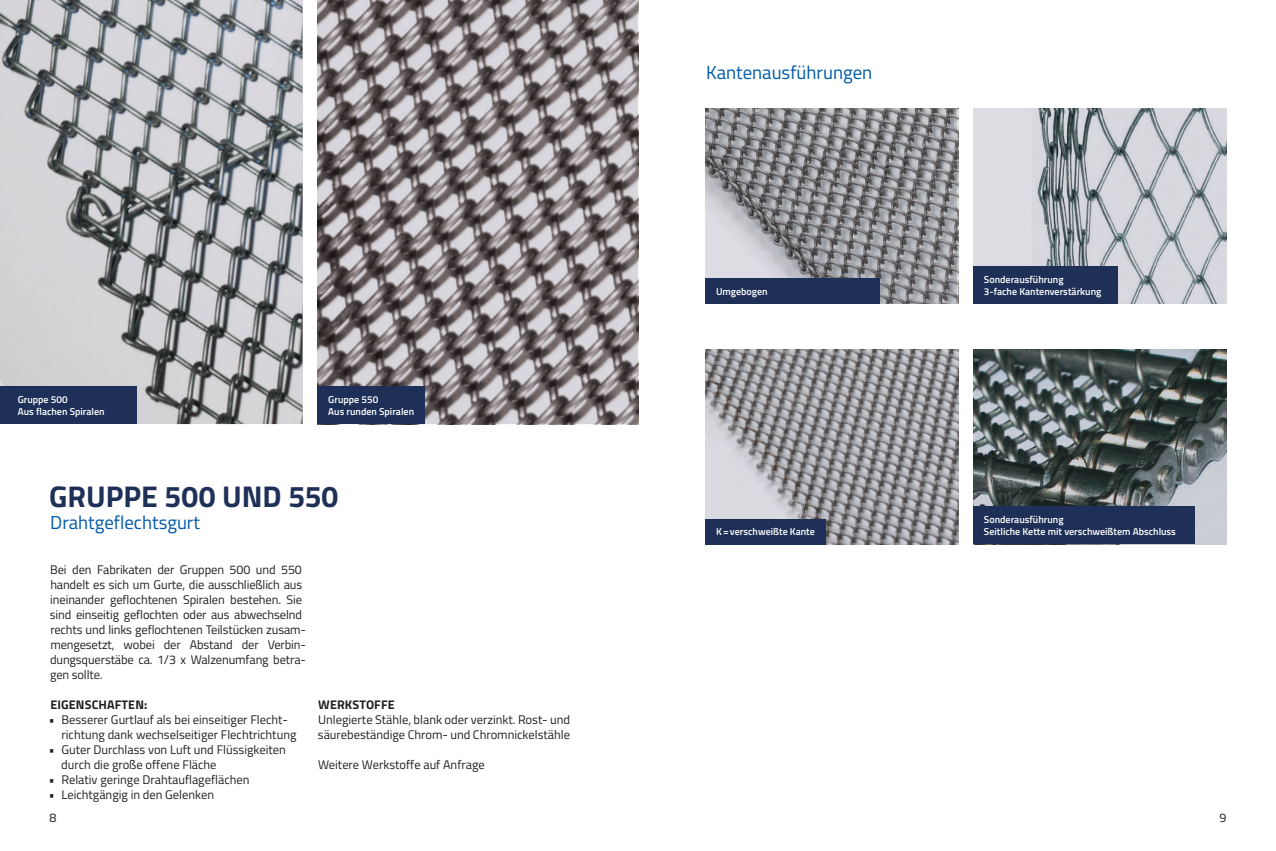
<style>
.page{position:relative;width:1276px;height:851px;background:#fff}
.page>*{position:absolute;margin:0;border:0;box-sizing:border-box;transform-origin:0 0}
.t1{font:700 30px "Titillium";color:#1e3057}
.t2{font:18.75px "Titillium";color:#015aaa}
.t3{font:12.5px/15px "Titillium";letter-spacing:-.01em;color:#231f20}
.t4{font:700 12.5px "Titillium";letter-spacing:.01em;color:#231f20}
.t5{font:600 10px/12.5px "Titillium";color:#fff}
</style>
<div class="page">
<svg style="left:973px;top:109px;width:253px;height:195px;background:#c0c3c9"></svg>
<svg style="left:705px;top:109px;width:252px;height:195px;background:#909094"></svg>
<svg style="left:705px;top:349px;width:253px;height:195px;background:#9b9a9e"></svg>
<svg style="left:973px;top:349px;width:253px;height:195px;background:#5b6565"></svg>
<svg style="left:0;top:0;width:303px;height:424px;background:#adaeb2"></svg>
<svg style="left:318px;top:0;width:320px;height:424px;background:#8b8487"></svg>
<div style="left:0;top:386px;width:136px;height:38px;background:#1e3057"></div>
<div style="left:318px;top:386px;width:107px;height:38px;background:#1e3057"></div>
<div style="left:705px;top:279px;width:175px;height:25px;background:#1e3057"></div>
<div style="left:973px;top:266px;width:145px;height:38px;background:#1e3057"></div>
<div style="left:705px;top:519px;width:120px;height:25px;background:#1e3057"></div>
<div style="left:973px;top:506px;width:222px;height:38px;background:#1e3057"></div>
<p class="t5" style="left:18px;top:392px;width:88px">Gruppe 500<br>Aus flachen Spiralen</p>
<p class="t5" style="left:328px;top:392px;width:87px">Gruppe 550<br>Aus runden Spiralen</p>
<h1 class="t1" style="left:49px;top:473px;width:291px">GRUPPE 500 UND 550</h1>
<h2 class="t2" style="left:50px;top:508px;width:151px">Drahtgeflechtsgurt</h2>
<p class="t3" style="left:50px;top:561px;width:257px">Bei den Fabrikaten der Gruppen 500 und 550 handelt es sich um Gurte, die ausschließlich aus ineinander geflochtenen Spiralen bestehen. Sie sind einseitig geflochten oder aus abwechselnd rechts und links geflochtenen Teilstücken zusam&shy;mengesetzt, wobei der Abstand der Verbin&shy;dungsquerstäbe ca. 1/3 x Walzenumfang betra&shy;gen sollte.</p>
<p class="t4" style="left:50px;top:695px;width:98px">EIGENSCHAFTEN:</p>
<p class="t3" style="left:62px;top:711px;width:236px;text-indent:-13px">• Besserer Gurtlauf als bei einseitiger Flecht&shy;richtung dank wechselseitiger Flechtrichtung</p>
<p class="t3" style="left:61px;top:741px;width:226px;text-indent:-13px">• Guter Durchlass von Luft und Flüssigkeiten durch die große offene Fläche</p>
<p class="t3" style="left:49px;top:771px;width:202px">• Relativ geringe Drahtauflageflächen</p>
<p class="t3" style="left:49px;top:786px;width:167px">• Leichtgängig in den Gelenken</p>
<p class="t4" style="left:318px;top:695px;width:78px">WERKSTOFFE</p>
<p class="t3" style="left:318px;top:711px;width:254px">Unlegierte Stähle, blank oder verzinkt. Rost- und säurebeständige Chrom- und Chromnickelstähle</p>
<p class="t3" style="left:318px;top:756px;width:168px">Weitere Werkstoffe auf Anfrage</p>
<h2 class="t2" style="left:706px;top:58px;width:168px">Kantenausführungen</h2>
<p class="t5" style="left:716px;top:285px;width:53px">Umgebogen</p>
<p class="t5" style="left:716px;top:525px;width:100px">K=verschweißte Kante</p>
<p class="t5" style="left:984px;top:272px;width:119px">Sonderausführung<br>3-fache Kantenverstärkung</p>
<p class="t5" style="left:984px;top:512px;width:193px">Sonderausführung<br>Seitliche Kette mit verschweißtem Abschluss</p>
<p class="t3" style="left:50px;top:809px;width:8px">8</p>
<p class="t3" style="left:1219px;top:809px;width:8px">9</p>
</div>
